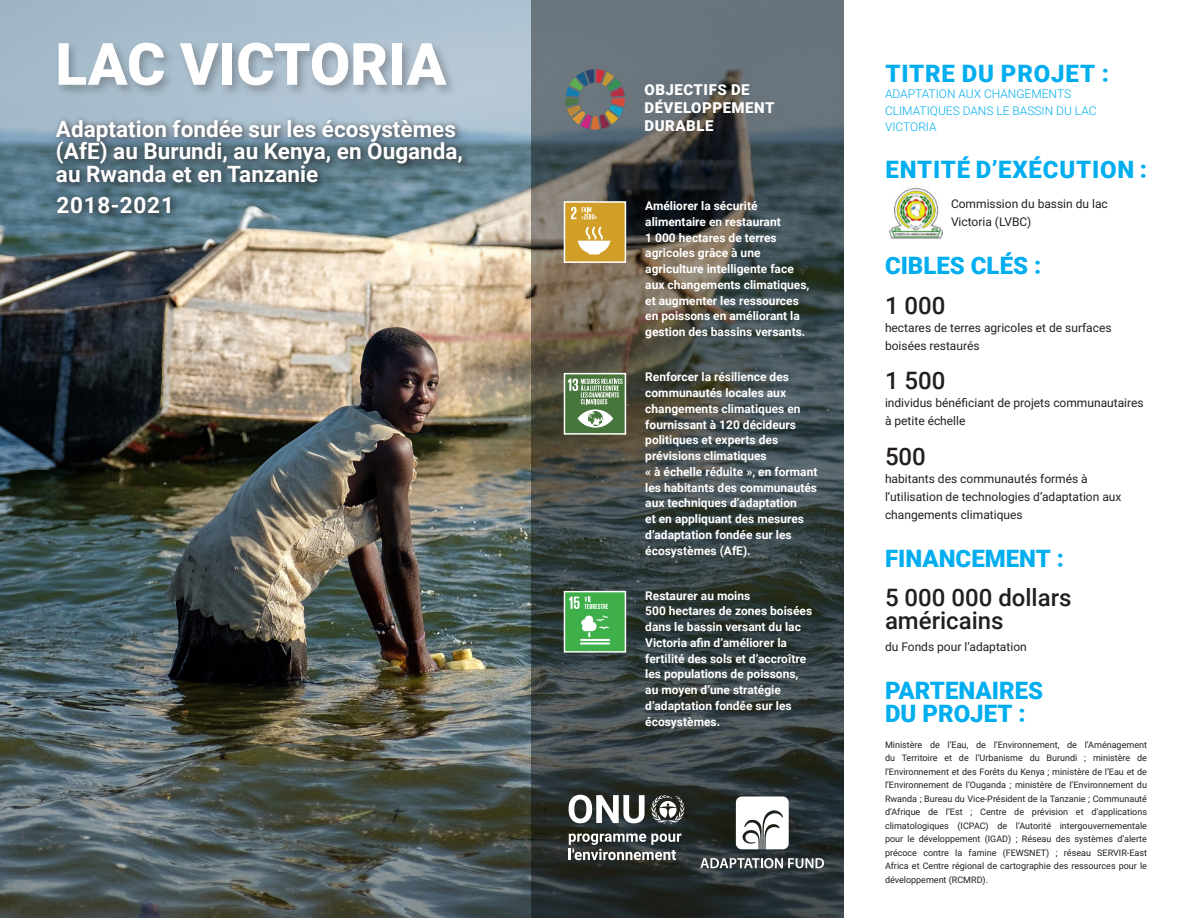
<style>
.page{position:relative;width:1188px;height:918px;background:#fff}
.page>*{position:absolute;margin:0;border:0;box-sizing:border-box;transform-origin:0 0}
.t1{font:900 58.5px "Roboto";color:#fff}
.t2{font:900 24px/22.5px "Roboto";color:#00aeef}
.t3{font:500 24px/22.5px "Roboto";color:#231f20}
.t4{font:900 24px "Roboto";letter-spacing:.035em;color:#00aeef}
.t5{font:700 22.5px/22.5px "Roboto";color:#fff}
.t6{font:700 22.5px "Roboto";letter-spacing:.035em;color:#fff}
.t7{font:900 15px/18px "Roboto";letter-spacing:.035em;color:#fff}
.t8{font:700 12px/15.8px "Roboto";color:#fff}
.t9{font:12px/18px "Roboto";color:#231f20}
.t10{font:300 12px/16.5px "Roboto";color:#00aeef}
.t11{font:9px/13.5px "Roboto";color:#231f20;text-align:justify}
</style>
<div class="page">
<img style="left:0;top:0;width:531px;height:918px">
<svg style="left:531px;top:0;width:313px;height:918px;background:#444b4b"></svg>
<div style="left:565px;top:374px;width:60px;height:60px;background:#46763b"></div>
<svg style="left:568px;top:379px;width:55px;height:49px"></svg>
<div style="left:564px;top:373px;width:62px;height:62px;border:2px solid #fff"></div>
<img style="left:564px;top:69px;width:62px;height:62px">
<div style="left:57px;top:119px;width:420px;height:110px;background:#231f20;opacity:.2"></div>
<div style="left:52px;top:115px;width:418px;height:106px;background:#231f20;opacity:.75"></div>
<div style="left:565px;top:592px;width:60px;height:60px;background:#3eaf49"></div>
<hr style="left:580px;top:639px;width:30px;height:2px;background:#fff">
<hr style="left:580px;top:642px;width:30px;height:3px;background:#fff">
<svg style="left:581px;top:616px;width:28px;height:21px"></svg>
<svg style="left:569px;top:597px;width:39px;height:12px"></svg>
<div style="left:564px;top:591px;width:62px;height:62px;border:2px solid #fff"></div>
<img style="left:890px;top:188px;width:53px;height:51px">
<div style="left:565px;top:202px;width:60px;height:60px;background:#d19f28"></div>
<svg style="left:578px;top:227px;width:32px;height:27px"></svg>
<svg style="left:571px;top:207px;width:26px;height:12px"></svg>
<div style="left:564px;top:201px;width:62px;height:62px;border:2px solid #fff"></div>
<svg style="left:700px;top:858px;width:124px;height:10px"></svg>
<svg style="left:736px;top:796px;width:53px;height:53px"></svg>
<div style="left:55px;top:39px;width:403px;height:59px;background:#231f20;opacity:.3"></div>
<svg style="left:569px;top:834px;width:112px;height:26px"></svg>
<svg style="left:651px;top:795px;width:34px;height:29px"></svg>
<svg style="left:569px;top:795px;width:76px;height:28px"></svg>
<p class="t1" style="left:56px;top:23px;width:392px">LAC VICTORIA</p>
<p class="t7" style="left:645px;top:80px;width:131px">OBJECTIFS DE<br>DÉVELOPPEMENT</p>
<p class="t5" style="left:56px;top:117px;width:401px">Adaptation fondée sur les écosystèmes</p>
<p class="t7" style="left:645px;top:116px;width:71px">DURABLE</p>
<p class="t5" style="left:56px;top:139px;width:409px">(AfE) au Burundi, au Kenya, en Ouganda, au Rwanda et en Tanzanie</p>
<p class="t6" style="left:56px;top:190px;width:119px">2018-2021</p>
<p class="t8" style="left:645px;top:198px;width:166px">Améliorer la sécurité alimentaire en restaurant<br>1 000 hectares de terres agricoles grâce à une agriculture intelligente face aux changements climatiques, et augmenter les ressources en poissons en améliorant la gestion des bassins versants.</p>
<p class="t8" style="left:645px;top:369px;width:174px">Renforcer la résilience des communautés locales aux changements climatiques en fournissant à 120 décideurs politiques et experts des prévisions climatiques<br>« à échelle réduite », en formant les habitants des communautés aux techniques d’adaptation<br>et en appliquant des mesures d’adaptation fondée sur les écosystèmes (AfE).</p>
<p class="t8" style="left:645px;top:587px;width:168px">Restaurer au moins<br>500 hectares de zones boisées dans le bassin versant du lac<br>Victoria afin d’améliorer la fertilité des sols et d’accroître les populations de poissons, au moyen d’une stratégie d’adaptation fondée sur les écosystèmes.</p>
<p class="t4" style="left:885px;top:56px;width:225px">TITRE DU PROJET :</p>
<p class="t10" style="left:885px;top:85px;width:213px">ADAPTATION AUX CHANGEMENTS<br>CLIMATIQUES DANS LE BASSIN DU LAC<br>VICTORIA</p>
<p class="t4" style="left:885px;top:152px;width:263px">ENTITÉ D’EXÉCUTION :</p>
<p class="t9" style="left:951px;top:195px;width:158px">Commission du bassin du lac<br>Victoria (LVBC)</p>
<p class="t2" style="left:885px;top:254px;width:158px">CIBLES CLÉS :</p>
<p class="t3" style="left:885px;top:293px;width:62px">1 000</p>
<p class="t9" style="left:885px;top:318px;width:228px">hectares de terres agricoles et de surfaces boisées restaurés</p>
<p class="t3" style="left:885px;top:369px;width:62px">1 500</p>
<p class="t9" style="left:885px;top:394px;width:260px">individus bénéficiant de projets communautaires à petite échelle</p>
<p class="t3" style="left:885px;top:444px;width:42px">500</p>
<p class="t9" style="left:885px;top:469px;width:238px">habitants des communautés formés à l’utilisation de technologies d’adaptation aux changements climatiques</p>
<p class="t2" style="left:885px;top:546px;width:181px">FINANCEMENT :</p>
<p class="t3" style="left:885px;top:586px;width:188px">5 000 000 dollars américains</p>
<p class="t9" style="left:885px;top:638px;width:143px">du Fonds pour l’adaptation</p>
<p class="t2" style="left:885px;top:679px;width:160px">PARTENAIRES<br>DU PROJET :</p>
<p class="t11" style="left:885px;top:738px;width:264px">Ministère de l’Eau, de l’Environnement, de l’Aménagement du Territoire et de l’Urbanisme du Burundi ; ministère de l’Environnement et des Forêts du Kenya ; ministère de l’Eau et de l’Environnement de l’Ouganda ; ministère de l’Environnement du Rwanda ; Bureau du Vice-Président de la Tanzanie ; Communauté d’Afrique de l’Est ; Centre de prévision et d’applications climatologiques (ICPAC) de l’Autorité intergouvernementale pour le développement (IGAD) ; Réseau des systèmes d’alerte précoce contre la famine (FEWSNET) ; réseau SERVIR-East Africa et Centre régional de cartographie des ressources pour le développement (RCMRD).</p>
</div>
